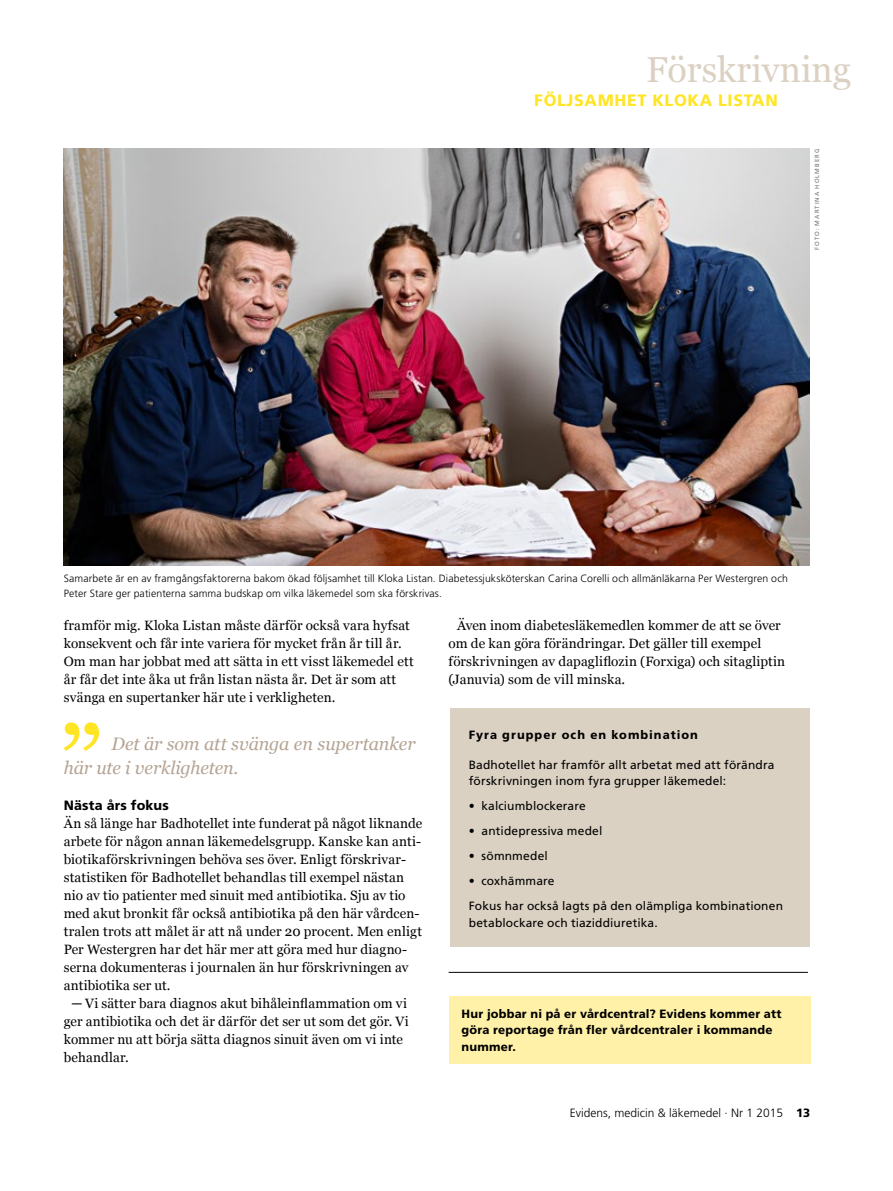
<style>
.page{position:relative;width:893px;height:1191px;background:#fff}
.page>*{position:absolute;margin:0;border:0;box-sizing:border-box;transform-origin:0 0}
.t1{font:36px "Georgia";color:#dbd1c2}
.t2{font:italic 18px/24px "Georgia";letter-spacing:-.01em;color:#b5a494}
.t3{font:800 16.5px "Frutiger SLLOTF";letter-spacing:.04em;color:#ffe524}
.t4{font:13.5px/18px "Georgia";letter-spacing:.01em;color:#000}
.t5{font:800 13.5px "Frutiger SLLOTF";letter-spacing:.01em;color:#000}
.t6{font:12px/16.5px "Frutiger SLLOTF";letter-spacing:.01em;color:#000}
.t7{font:800 12px/16.5px "Frutiger SLLOTF";letter-spacing:.015em;color:#000}
.t8{font:300 12px "Frutiger SLLOTF";color:#000}
.t9{font:800 12px "Frutiger SLLOTF";letter-spacing:.085em;color:#000}
.t10{font:300 10.5px/15px "Frutiger SLLOTF";letter-spacing:.01em;color:#000}
.t11{font:6px "Frutiger SLLOTF";letter-spacing:.17em;color:#707172}
.s1{font-weight:800}
</style>
<div class="page">
<div style="left:450px;top:708px;width:359px;height:239px;background:#dbd1c2"></div>
<img style="left:64px;top:149px;width:745px;height:417px">
<div style="left:449px;top:995px;width:361px;height:68px;background:#fff2a8"></div>
<svg style="left:64px;top:722px;width:35px;height:29px"></svg>
<hr style="left:449px;top:972px;width:359px;height:1px;background:#000">
<h1 class="t1" style="left:646px;top:48px;width:207px">Förskrivning</h1>
<p class="t3" style="left:534px;top:90px;width:131px">följsamhet kloka</p>
<p class="t3" style="left:718px;top:90px;width:61px">listan</p>
<p class="t11" style="left:814px;top:250px;width:102px;rotate:-90deg">Foto: Martina Holmbe rg</p>
<p class="t10" style="left:64px;top:571px;width:726px">Samarbete är en av framgångsfaktorerna bakom ökad följsamhet till Kloka Listan. Diabetessjuksköterskan Carina Corelli och allmänläkarna Per Westergren och<br>Peter Stare ger patienterna samma budskap om vilka läkemedel som ska förskrivas.</p>
<p class="t4" style="left:64px;top:617px;width:352px">framför mig. Kloka Listan måste därför också vara hyfsat konsekvent och får inte variera för mycket från år till år.<br>Om man har jobbat med att sätta in ett visst läkemedel ett år får det inte åka ut från listan nästa år. Det är som att svänga en supertanker här ute i verkligheten.</p>
<h2 class="t2" style="left:64px;top:732px;width:353px;text-indent:48px">Det är som att svänga en supertanker här ute i verkligheten.</h2>
<p class="t5" style="left:64px;top:797px;width:107px">Nästa års fokus</p>
<p class="t4" style="left:64px;top:815px;width:360px">Än så länge har Badhotellet inte funderat på något liknande arbete för någon annan läkemedelsgrupp. Kanske kan anti&shy;biotikaförskrivningen behöva ses över. Enligt förskrivar&shy;statistiken för Badhotellet behandlas till exempel nästan nio av tio patienter med sinuit med antibiotika. Sju av tio med akut bronkit får också antibiotika på den här vårdcen&shy;tralen trots att målet är att nå under 20 procent. Men enligt Per Westergren har det här mer att göra med hur diagno&shy;serna dokumenteras i journalen än hur förskrivningen av antibiotika ser ut.</p>
<p class="t4" style="left:64px;top:995px;width:346px;text-indent:9px">─ Vi sätter bara diagnos akut bihåleinflammation om vi ger antibiotika och det är därför det ser ut som det gör. Vi kommer nu att börja sätta diagnos sinuit även om vi inte behandlar.</p>
<p class="t4" style="left:449px;top:617px;width:338px;text-indent:9px">Även inom diabetesläkemedlen kommer de att se över om de kan göra förändringar. Det gäller till exempel förskrivningen av dapagliflozin (Forxiga) och sitagliptin (Januvia) som de vill minska.</p>
<p class="t9" style="left:469px;top:727px;width:231px">Fyra grupper och en kombination</p>
<p class="t6" style="left:469px;top:756px;width:307px">Badhotellet har framför allt arbetat med att förändra förskrivningen inom fyra grupper läkemedel:</p>
<p class="t6" style="left:469px;top:797px;width:118px">• kalciumblockerare</p>
<p class="t6" style="left:469px;top:822px;width:135px">• antidepressiva medel</p>
<p class="t6" style="left:469px;top:847px;width:80px">• sömnmedel</p>
<p class="t6" style="left:469px;top:868px;width:316px;line-height:25px">• coxhämmare<br>Fokus har också lagts på den olämpliga kombinationen</p>
<p class="t6" style="left:469px;top:914px;width:190px">betablockare och tiaziddiuretika.</p>
<p class="t7" style="left:462px;top:1005px;width:321px">Hur jobbar ni på er vårdcentral? Evidens kommer att göra reportage från fler vårdcentraler i kommande nummer.</p>
<p class="t8" style="left:570px;top:1106px;width:242px">Evidens, medicin &amp; läkemedel · Nr 1 2015 <span class="s1">13</span></p>
</div>
